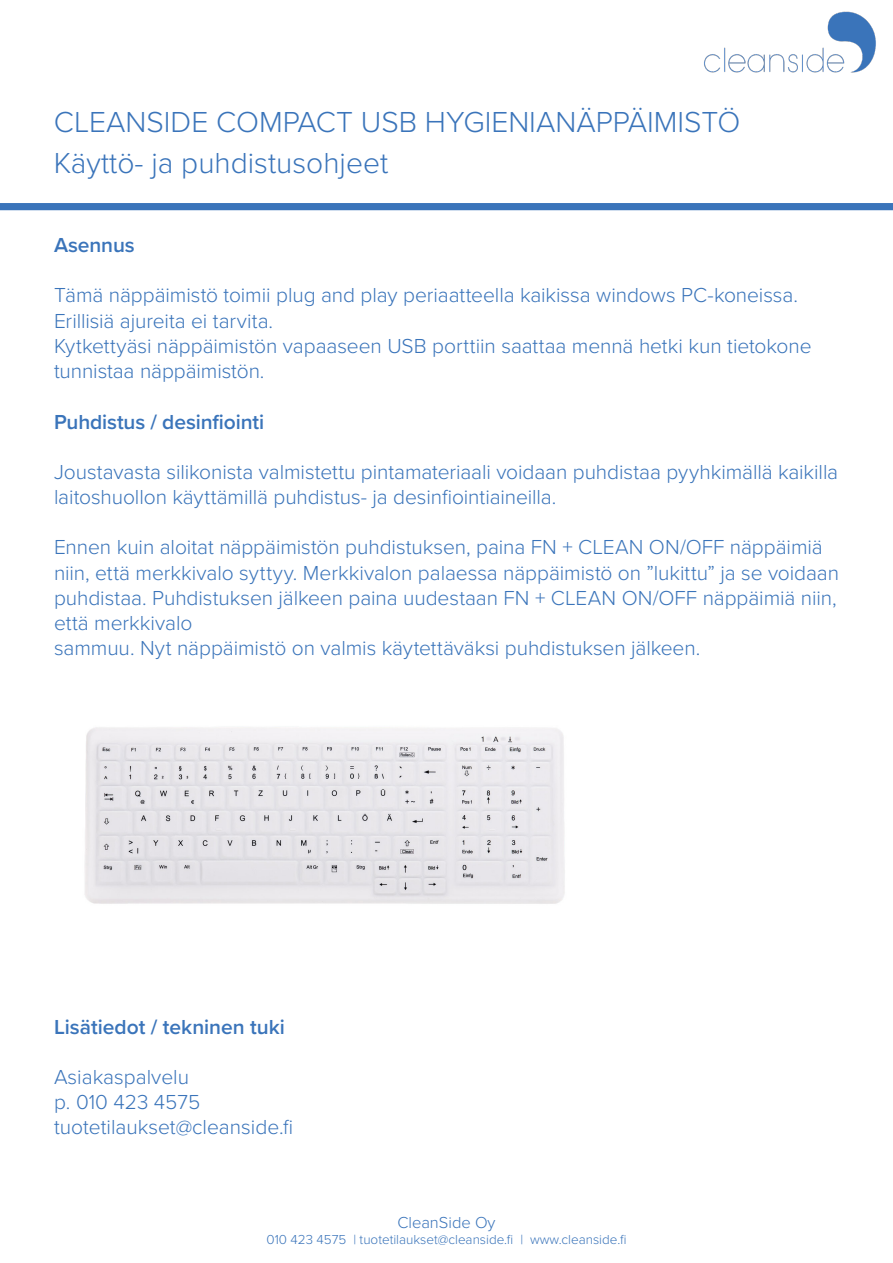
<style>
.page{position:relative;width:893px;height:1263px;background:#fff}
.page>*{position:absolute;margin:0;border:0;box-sizing:border-box;transform-origin:0 0}
.t1{font:300 30px/40.5px "Proxima Nova";color:#3a74ba}
.t2{font:300 21px/25.2px "Proxima Nova";letter-spacing:-.005em;color:#3a74ba}
.t3{font:600 21px "Proxima Nova";letter-spacing:-.005em;color:#3a74ba}
.t4{font:300 16.5px "Proxima Nova";color:#3a74ba}
.t5{font:300 13.5px "Proxima Nova";color:#3a74ba}
</style>
<div class="page">
<img style="left:704px;top:11px;width:172px;height:62px">
<div style="left:0;top:203px;width:893px;height:7px;background:#3a74ba"></div>
<img style="left:84px;top:727px;width:481px;height:177px">
<p class="t1" style="left:54px;top:100px;width:688px">CLEANSIDE COMPACT USB HYGIENIANÄPPÄIMISTÖ<br>Käyttö- ja puhdistusohjeet</p>
<p class="t3" style="left:54px;top:230px;width:82px">Asennus</p>
<p class="t2" style="left:54px;top:282px;width:759px">Tämä näppäimistö toimii plug and play periaatteella kaikissa windows PC-koneissa.<br>Erillisiä ajureita ei tarvita.<br>Kytkettyäsi näppäimistön vapaaseen USB porttiin saattaa mennä hetki kun tietokone tunnistaa näppäimistön.</p>
<p class="t3" style="left:54px;top:406px;width:212px">Puhdistus / desinfiointi</p>
<p class="t2" style="left:54px;top:458px;width:786px">Joustavasta silikonista valmistettu pintamateriaali voidaan puhdistaa pyyhkimällä kaikilla laitoshuollon käyttämillä puhdistus- ja desinfiointiaineilla.</p>
<p class="t2" style="left:54px;top:534px;width:786px">Ennen kuin aloitat näppäimistön puhdistuksen, paina FN + CLEAN ON/OFF näppäimiä niin, että merkkivalo syttyy. Merkkivalon palaessa näppäimistö on ”lukittu” ja se voidaan puhdistaa. Puhdistuksen jälkeen paina uudestaan FN + CLEAN ON/OFF näppäimiä niin, että merkkivalo<br>sammuu. Nyt näppäimistö on valmis käytettäväksi puhdistuksen jälkeen.</p>
<p class="t3" style="left:54px;top:1011px;width:232px">Lisätiedot / tekninen tuki</p>
<p class="t2" style="left:54px;top:1063px;width:241px">Asiakaspalvelu<br>p. 010 423 4575 tuotetilaukset@cleanside.fi</p>
<p class="t4" style="left:397px;top:1210px;width:100px">CleanSide Oy</p>
<p class="t5" style="left:266px;top:1230px;width:362px">010 423 4575 | tuotetilaukset@cleanside.fi | www.cleanside.fi</p>
</div>
